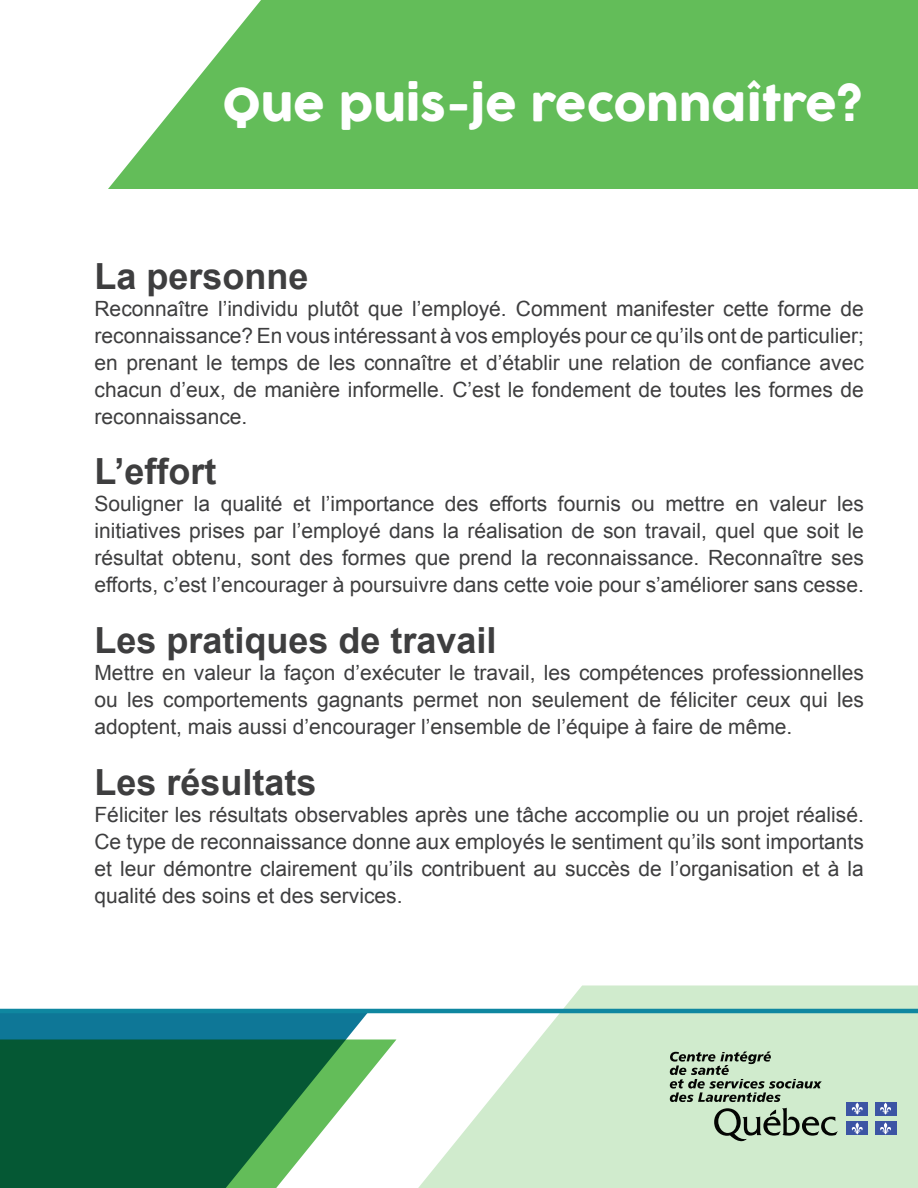
<style>
.page{position:relative;width:918px;height:1188px;background:#fff}
.page>*{position:absolute;margin:0;border:0;box-sizing:border-box;transform-origin:0 0}
.t1{font:45px "COCOGOOSE";color:#fff}
.t2{font:700 36px "Arial";color:#3e3e3f}
.t3{font:21px/27px "Arial";color:#3e3e3f;text-align:justify}
</style>
<div class="page">
<svg style="left:108px;top:0;width:810px;height:189px;fill:#63bd59"></svg>
<svg style="left:411px;top:986px;width:507px;height:202px;fill:#d0ebcd"></svg>
<svg style="left:368px;top:1040px;width:28px;height:35px"></svg>
<svg style="left:0;top:1013px;width:368px;height:175px;fill:#055834"></svg>
<hr style="left:0;top:1009px;width:918px;height:4px;background:#0f87a0">
<svg style="left:714px;top:1108px;width:124px;height:34px"></svg>
<svg style="left:670px;top:1052px;width:152px;height:50px"></svg>
<div style="left:846px;top:1102px;width:22px;height:13px;background:#3c54a4"></div>
<svg style="left:851px;top:1103px;width:12px;height:12px"></svg>
<div style="left:875px;top:1102px;width:22px;height:13px;background:#3c54a4"></div>
<svg style="left:880px;top:1103px;width:11px;height:12px"></svg>
<div style="left:846px;top:1122px;width:22px;height:13px;background:#3c54a4"></div>
<svg style="left:851px;top:1122px;width:12px;height:13px"></svg>
<div style="left:875px;top:1122px;width:22px;height:13px;background:#3c54a4"></div>
<svg style="left:880px;top:1122px;width:11px;height:13px"></svg>
<p class="t1" style="left:222px;top:71px;width:642px">QUE PUIS-JE RECONNAÎTRE?</p>
<p class="t2" style="left:94px;top:252px;width:216px">La personne</p>
<p class="t3" style="left:94px;top:295px;width:771px">Reconnaître l’individu plutôt que l’employé. Comment manifester cette forme de reconnaissance? En vous intéressant à vos employés pour ce qu’ils ont de particulier; en prenant le temps de les connaître et d’établir une relation de confiance avec chacun d’eux, de manière informelle. C’est le fondement de toutes les formes de reconnaissance.</p>
<p class="t2" style="left:94px;top:448px;width:123px">L’effort</p>
<p class="t3" style="left:94px;top:491px;width:771px">Souligner la qualité et l’importance des efforts fournis ou mettre en valeur les initiatives prises par l’employé dans la réalisation de son travail, quel que soit le résultat obtenu, sont des formes que prend la reconnaissance. Reconnaître ses efforts, c’est l’encourager à poursuivre dans cette voie pour s’améliorer sans cesse.</p>
<p class="t2" style="left:94px;top:617px;width:404px">Les pratiques de travail</p>
<p class="t3" style="left:94px;top:660px;width:771px">Mettre en valeur la façon d’exécuter le travail, les compétences professionnelles ou les comportements gagnants permet non seulement de féliciter ceux qui les adoptent, mais aussi d’encourager l’ensemble de l’équipe à faire de même.</p>
<p class="t2" style="left:94px;top:758px;width:224px">Les résultats</p>
<p class="t3" style="left:94px;top:801px;width:771px">Féliciter les résultats observables après une tâche accomplie ou un projet réalisé.<br>Ce type de reconnaissance donne aux employés le sentiment qu’ils sont importants et leur démontre clairement qu’ils contribuent au succès de l’organisation et à la qualité des soins et des services.</p>
</div>
